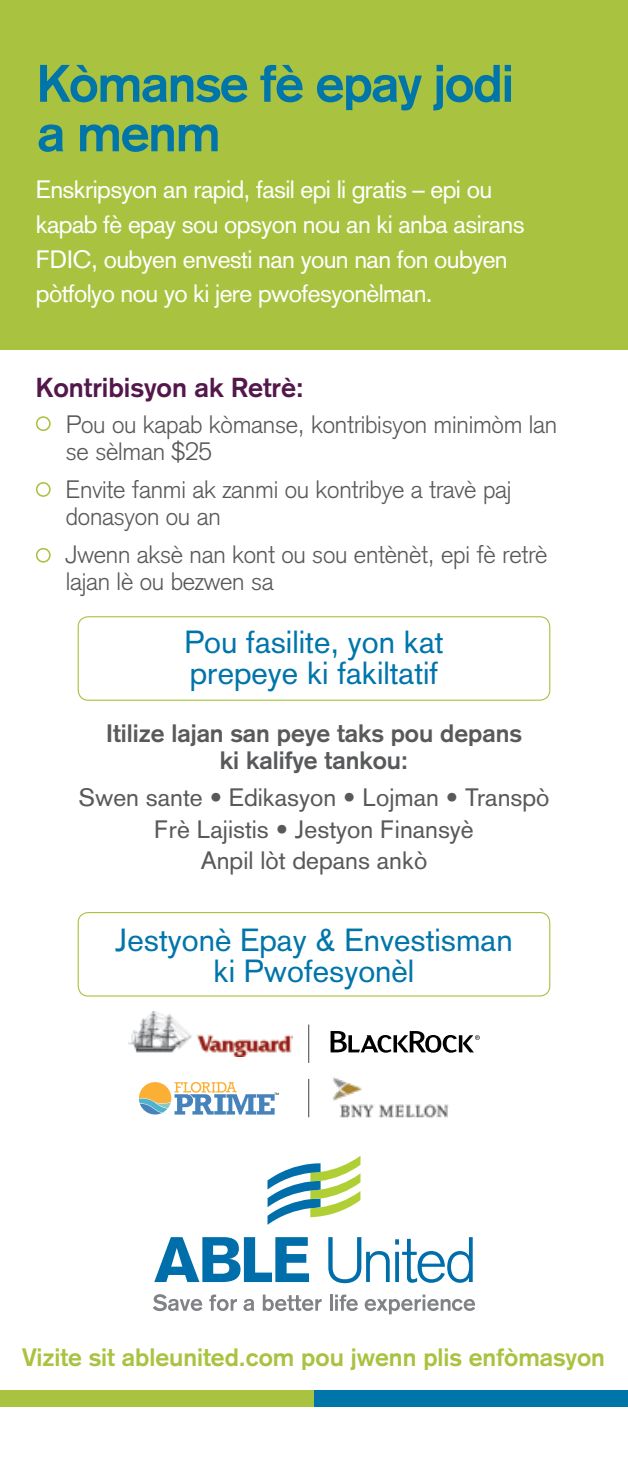
<style>
.page{position:relative;width:628px;height:1458px;background:#fff}
.page>*{position:absolute;margin:0;border:0;box-sizing:border-box;transform-origin:0 0}
.t1{font:700 51.75px/49.5px "Akzidenz Grotesk";letter-spacing:-.025em;color:#0075aa}
.t2{font:31.5px/31.5px "Akzidenz Grotesk";color:#0075aa}
.t3{font:700 27px "Akzidenz Grotesk";color:#54174b}
.t4{font:300 24.75px/27px "Akzidenz Grotesk";letter-spacing:-.01em;color:#58595b}
.t5{font:24.75px/34.6px "Akzidenz Grotesk";letter-spacing:-.025em;color:#fff}
.t6{font:24.75px/31.5px "Akzidenz Grotesk";color:#58595b;text-align:center}
.t7{font:700 24.75px/27px "Akzidenz Grotesk";color:#58595b;text-align:center}
.t8{font:700 24.75px "Akzidenz Grotesk";color:#a9c23f}
.t9{font:3.6px "Calibri";color:#000}
</style>
<div class="page">
<div style="left:0;top:0;width:628px;height:350px;background:#a9c23f"></div>
<svg style="left:330px;top:1031px;width:150px;height:22px"></svg>
<img style="left:129px;top:1011px;width:163px;height:46px">
<svg style="left:139px;top:1082px;width:135px;height:33px"></svg>
<hr style="left:308px;top:1025px;width:1px;height:38px;background:#414042">
<div style="left:0;top:1390px;width:314px;height:16px;background:#a9c23f"></div>
<div style="left:314px;top:1390px;width:314px;height:16px;background:#0075aa"></div>
<svg style="left:267px;top:1156px;width:93px;height:69px"></svg>
<svg style="left:154px;top:1237px;width:155px;height:45px"></svg>
<svg style="left:328px;top:1237px;width:145px;height:46px"></svg>
<svg style="left:153px;top:1294px;width:49px;height:17px"></svg>
<svg style="left:209px;top:1295px;width:28px;height:16px"></svg>
<svg style="left:243px;top:1299px;width:11px;height:12px"></svg>
<svg style="left:263px;top:1295px;width:59px;height:16px"></svg>
<hr style="left:329px;top:1295px;width:3px;height:16px;background:#808285">
<svg style="left:335px;top:1295px;width:23px;height:16px"></svg>
<svg style="left:365px;top:1295px;width:110px;height:19px"></svg>
<div style="left:78px;top:616px;width:472px;height:85px;border:1px solid #a9c23f;border-radius:10px"></div>
<div style="left:36px;top:416px;width:15px;height:15px;border:2px solid #a9c23f;border-radius:50%"></div>
<div style="left:36px;top:482px;width:15px;height:15px;border:2px solid #a9c23f;border-radius:50%"></div>
<div style="left:36px;top:548px;width:15px;height:15px;border:2px solid #a9c23f;border-radius:50%"></div>
<div style="left:78px;top:912px;width:472px;height:85px;border:1px solid #a9c23f;border-radius:10px"></div>
<img style="left:333px;top:1077px;width:116px;height:41px">
<hr style="left:308px;top:1079px;width:1px;height:38px;background:#414042">
<h1 class="t1" style="left:37px;top:58px;width:479px">Kòmanse fè epay jodi a menm</h1>
<p class="t5" style="left:36px;top:172px;width:490px">Enskripsyon an rapid, fasil epi li gratis – epi ou kapab fè epay sou opsyon nou an ki anba asirans FDIC, oubyen envesti nan youn nan fon oubyen pòtfolyo nou yo ki jere pwofesyonèlman.</p>
<p class="t3" style="left:36px;top:372px;width:269px">Kontribisyon ak Retrè:</p>
<p class="t4" style="left:66px;top:411px;width:493px">Pou ou kapab kòmanse, kontribisyon minimòm lan se sèlman $25</p>
<p class="t4" style="left:66px;top:476px;width:447px">Envite fanmi ak zanmi ou kontribye a travè paj donasyon ou an</p>
<p class="t4" style="left:66px;top:541px;width:483px">Jwenn aksè nan kont ou sou entènèt, epi fè retrè lajan lè ou bezwen sa</p>
<p class="t2" style="left:184px;top:626px;width:261px">Pou fasilite, yon kat prepeye ki fakiltatif</p>
<p class="t7" style="left:106px;top:720px;width:417px">Itilize lajan san peye taks pou depans ki kalifye tankou:</p>
<p class="t6" style="left:78px;top:782px;width:472px">Swen sante • Edikasyon • Lojman • Transpò<br>Frè Lajistis • Jestyon Finansyè<br>Anpil lòt depans ankò</p>
<p class="t2" style="left:115px;top:924px;width:399px;text-align:center">Jestyonè Epay &amp; Envestisman ki Pwofesyonèl</p>
<p class="t9" style="left:274px;top:1091px;width:6px">TM</p>
<p class="t8" style="left:22px;top:1342px;width:584px">Vizite sit ableunited.com pou jwenn plis enfòmasyon</p>
</div>
